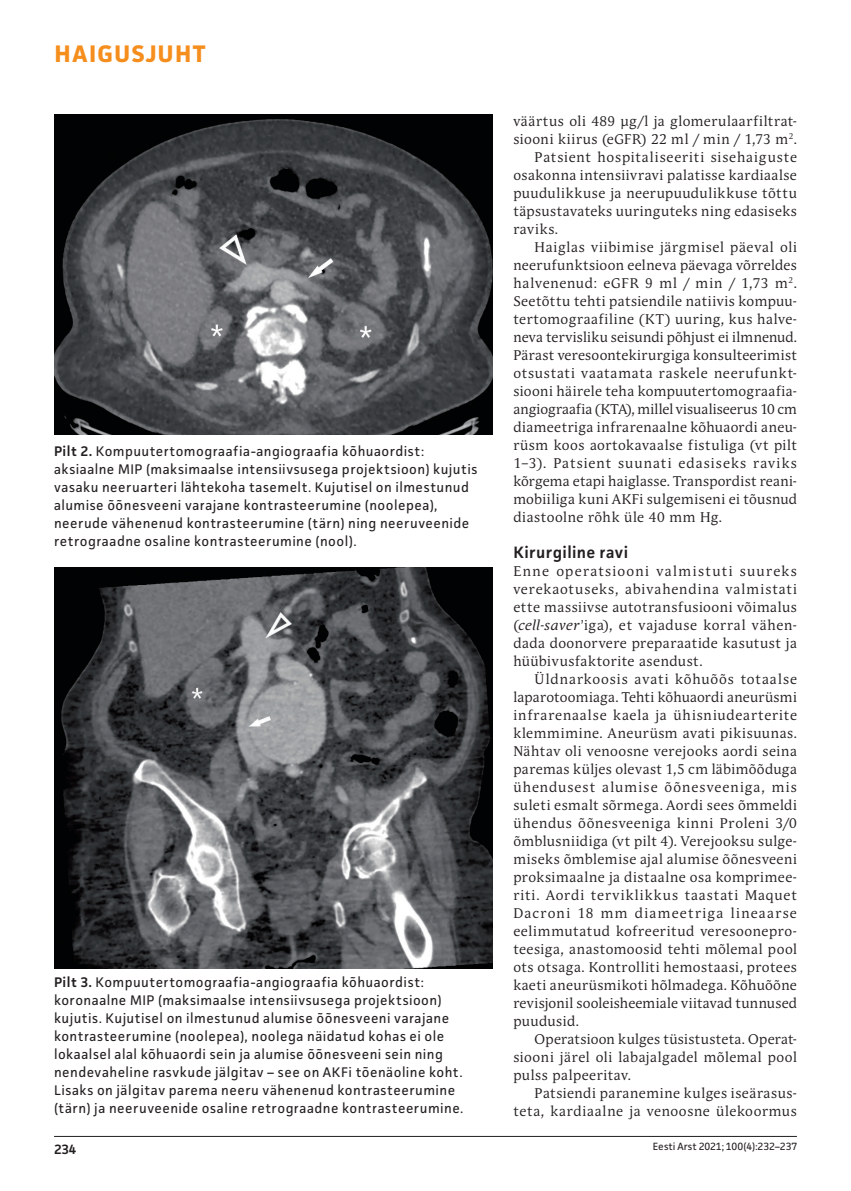
<style>
.page{position:relative;width:851px;height:1191px;background:#fff}
.page>*{position:absolute;margin:0;border:0;box-sizing:border-box;transform-origin:0 0}
.t1{font:700 24px "Facit";letter-spacing:.05em;color:#f68e1e}
.t2{font:600 16.5px "Facit";letter-spacing:.02em;color:#231f20}
.t3{font:13.95px/18px "Andulka Book Pro";letter-spacing:.035em;color:#231f20;text-align:justify}
.t4{font:13.95px/18px "Facit";letter-spacing:.035em;color:#231f20}
.t5{font:13.95px "Andulka Book Pro";letter-spacing:.015em;color:#231f20}
.t6{font:13.95px "Andulka Book Pro";letter-spacing:.06em;color:#231f20}
.t7{font:13.95px "Andulka Book Pro";letter-spacing:.065em;color:#231f20}
.t8{font:13.95px "Andulka Book Pro";letter-spacing:.08em;color:#231f20}
.t9{font:13.95px "Andulka Book Pro";letter-spacing:.055em;color:#231f20}
.t10{font:600 13.5px "Facit";color:#231f20}
.t11{font:10.5px "Facit";color:#231f20}
.s1{font-weight:600}
.s2{font-style:italic}
</style>
<div class="page">
<hr style="left:54px;top:1136px;width:742px;height:1px;background:#231f20">
<img style="left:54px;top:115px;width:438px;height:319px">
<img style="left:54px;top:568px;width:438px;height:400px">
<h1 class="t1" style="left:55px;top:39px;width:152px">HAIGUSJUHT</h1>
<p class="t4" style="left:54px;top:442px;width:425px"><span class="s1">Pilt 2.</span> Kompuutertomograafia-angiograafia kõhuaordist: aksiaalne MIP (maksimaalse intensiivsusega projektsioon) kujutis vasaku neeruarteri lähtekoha tasemelt. Kujutisel on ilmestunud alumise õõnesveeni varajane kontrasteerumine (noolepea), neerude vähenenud kontrasteerumine (tärn) ning neeruveenide retrograadne osaline kontrasteerumine (nool).</p>
<p class="t4" style="left:54px;top:973px;width:411px"><span class="s1">Pilt 3.</span> Kompuutertomograafia-angiograafia kõhuaordist: koronaalne MIP (maksimaalse intensiivsusega projektsioon) kujutis. Kujutisel on ilmestunud alumise õõnesveeni varajane kontrasteerumine (noolepea), noolega näidatud kohas ei ole lokaalsel alal kõhuaordi sein ja alumise õõnesveeni sein ning nendevaheline rasvkude jälgitav – see on AKFi tõenäoline koht.<br>Lisaks on jälgitav parema neeru vähenenud kontrasteerumine (tärn) ja neeruveenide osaline retrograadne kontrasteerumine.</p>
<p class="t10" style="left:54px;top:1140px;width:24px">234</p>
<p class="t3" style="left:513px;top:112px;width:285px">väärtus oli 489 µg/l ja glomerulaarfiltrat-</p>
<p class="t3" style="left:513px;top:130px;width:285px">siooni kiirus (eGFR) 22 ml / min / 1,73 m<sup>2</sup>.</p>
<p class="t6" style="left:534px;top:149px;width:264px">Patsient hospitaliseeriti sisehaiguste</p>
<p class="t3" style="left:513px;top:166px;width:285px">osakonna intensiivravi palatisse kardiaalse</p>
<p class="t3" style="left:513px;top:184px;width:285px">puudulikkuse ja neerupuudulikkuse tõttu</p>
<p class="t3" style="left:513px;top:202px;width:285px">täpsustavateks uuringuteks ning edasiseks</p>
<p class="t3" style="left:513px;top:220px;width:46px">raviks.</p>
<p class="t6" style="left:534px;top:238px;width:264px">Haiglas viibimise järgmisel päeval oli</p>
<p class="t3" style="left:513px;top:256px;width:285px">neerufunktsioon eelneva päevaga võrreldes</p>
<p class="t9" style="left:513px;top:274px;width:285px">halvenenud: eGFR 9 ml / min / 1,73 m<sup>2</sup>.</p>
<p class="t3" style="left:513px;top:292px;width:285px">Seetõttu tehti patsiendile natiivis kompuu-</p>
<p class="t3" style="left:513px;top:310px;width:285px">tertomograafiline (KT) uuring, kus halve-</p>
<p class="t5" style="left:513px;top:329px;width:285px">neva tervisliku seisundi põhjust ei ilmnenud.</p>
<p class="t3" style="left:513px;top:346px;width:285px">Pärast veresoontekirurgiga konsulteerimist</p>
<p class="t7" style="left:513px;top:365px;width:285px">otsustati vaatamata raskele neerufunkt-</p>
<p class="t3" style="left:513px;top:382px;width:284px">siooni häirele teha kompuutertomograafia-</p>
<p class="t5" style="left:513px;top:401px;width:285px">angiograafia (KTA), millel visualiseerus 10 cm</p>
<p class="t3" style="left:513px;top:418px;width:285px">diameetriga infrarenaalne kõhuaordi aneu-</p>
<p class="t3" style="left:513px;top:436px;width:285px">rüsm koos aortokavaalse fistuliga (vt pilt</p>
<p class="t8" style="left:513px;top:455px;width:285px">1–3). Patsient suunati edasiseks raviks</p>
<p class="t3" style="left:513px;top:472px;width:285px">kõrgema etapi haiglasse. Transpordist reani-</p>
<p class="t3" style="left:513px;top:490px;width:285px">mobiiliga kuni AKFi sulgemiseni ei tõusnud</p>
<p class="t3" style="left:513px;top:508px;width:210px">diastoolne rõhk üle 40 mm Hg.</p>
<p class="t2" style="left:513px;top:542px;width:116px">Kirurgiline ravi</p>
<p class="t3" style="left:513px;top:562px;width:285px">Enne operatsiooni valmistuti suureks verekaotuseks, abivahendina valmistati ette massiivse autotransfusiooni võimalus (<span class="s2">cell-saver</span>'iga), et vajaduse korral vähen&shy;dada doonorvere preparaatide kasutust ja hüübivusfaktorite asendust.</p>
<p class="t3" style="left:513px;top:670px;width:285px;text-indent:21px">Üldnarkoosis avati kõhuõõs totaalse laparotoomiaga. Tehti kõhuaordi aneurüsmi infrarenaalse kaela ja ühisniudearterite klemmimine. Aneurüsm avati pikisuunas.<br>Nähtav oli venoosne verejooks aordi seina paremas küljes olevast 1,5 cm läbimõõduga ühendusest alumise õõnesveeniga, mis suleti esmalt sõrmega. Aordi sees õmmeldi ühendus õõnesveeniga kinni Proleni 3/0 õmblusniidiga (vt pilt 4). Verejooksu sulge&shy;miseks õmblemise ajal alumise õõnesveeni proksimaalne ja distaalne osa komprimee&shy;riti. Aordi terviklikkus taastati Maquet Dacroni 18 mm diameetriga lineaarse eelimmutatud kofreeritud veresoonepro&shy;teesiga, anastomoosid tehti mõlemal pool ots otsaga. Kontrolliti hemostaasi, protees kaeti aneurüsmikoti hõlmadega. Kõhuõõne revisjonil sooleisheemiale viitavad tunnused puudusid.</p>
<p class="t3" style="left:513px;top:1030px;width:285px;text-indent:21px">Operatsioon kulges tüsistusteta. Operat&shy;siooni järel oli labajalgadel mõlemal pool pulss palpeeritav.</p>
<p class="t3" style="left:513px;top:1084px;width:285px;text-align:right">Patsiendi paranemine kulges iseärasus&shy;teta, kardiaalne ja venoosne ülekoormus</p>
<p class="t11" style="left:652px;top:1139px;width:146px">Eesti Arst 2021; 100(4):232–237</p>
</div>
